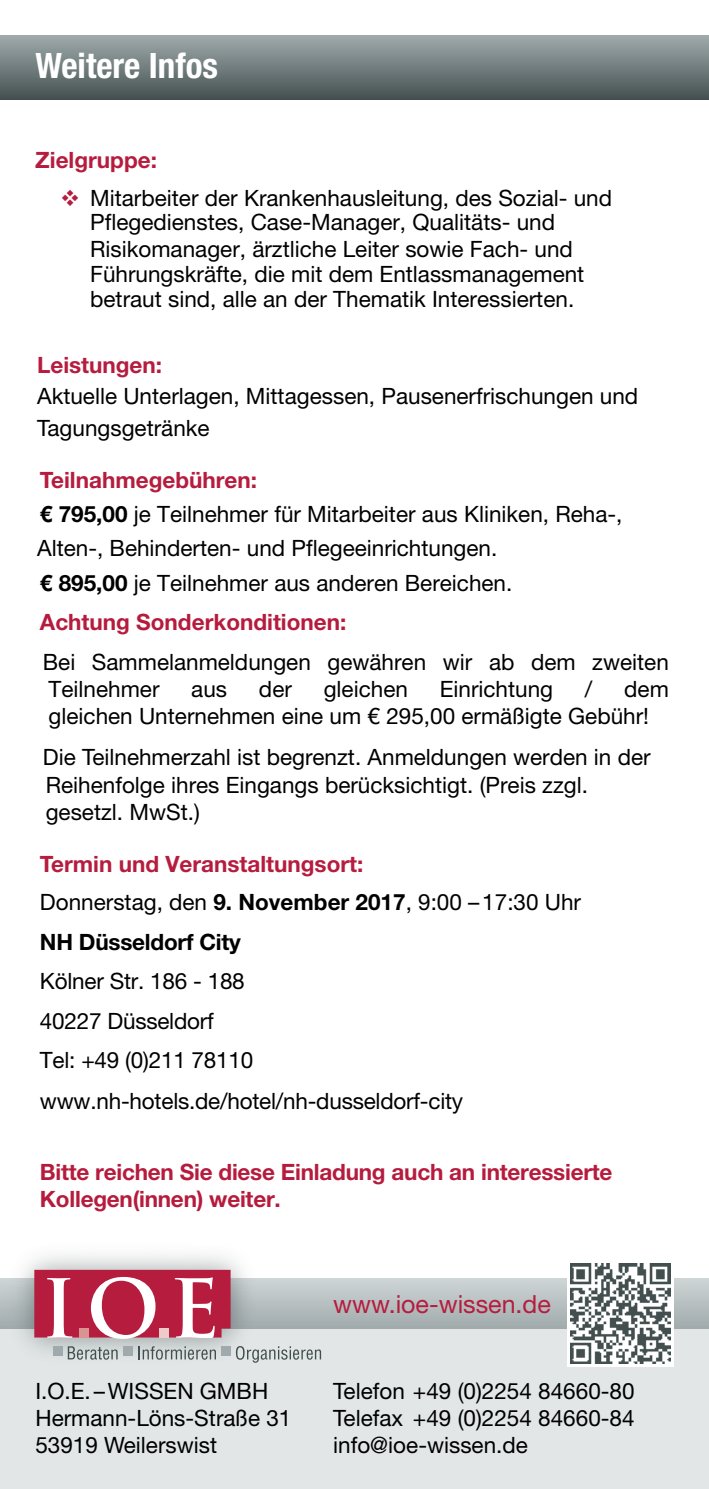
<style>
.page{position:relative;width:709px;height:1489px;background:#fff}
.page>*{position:absolute;margin:0;border:0;box-sizing:border-box;transform-origin:0 0}
.t1{font:700 condensed 35px "Helvetica Neue LT Std";color:#fff}
.t2{font:25px "Helvetica Neue LT Std";color:#b61c3e}
.t3{font:22.5px/27px "Helvetica Neue LT Std";color:#000}
.t4{font:700 22.5px/27px "Helvetica Neue LT Std";letter-spacing:-.01em;color:#b61b3d}
.t5{font:700 22.5px/38.8px "Helvetica Neue LT Std";color:#000}
.t6{font:700 22.5px "Helvetica Neue LT Std";color:#b61c3e}
.s1{color:#b61c3e}
.s2{font-weight:700;color:#b61c3e}
.s3{font-weight:700}
.s4{font-weight:400}
</style>
<div class="page">
<div style="left:0;top:1328px;width:709px;height:160px;background:#e2e6e6"></div>
<div style="left:0;top:1278px;width:709px;height:50px;background:linear-gradient(to bottom,#cfd6d6,#a2acae)"></div>
<img style="left:0;top:1255px;width:267px;height:108px">
<svg style="left:34px;top:1269px;width:196px;height:69px"></svg>
<div style="left:53px;top:1346px;width:9px;height:9px;background:#a0aaac"></div>
<svg style="left:68px;top:1346px;width:50px;height:13px"></svg>
<div style="left:123px;top:1346px;width:9px;height:9px;background:#a0aaac"></div>
<svg style="left:138px;top:1345px;width:78px;height:14px"></svg>
<div style="left:221px;top:1346px;width:9px;height:9px;background:#a0aaac"></div>
<svg style="left:236px;top:1345px;width:85px;height:17px"></svg>
<div style="left:79px;top:1328px;width:9px;height:9px;background:#d99392"></div>
<div style="left:159px;top:1328px;width:9px;height:9px;background:#eccbc8"></div>
<div style="left:567px;top:1260px;width:106px;height:106px;background:linear-gradient(to right,#fff,#fff)"></div>
<img style="left:570px;top:1263px;width:100px;height:100px">
<div style="left:0;top:35px;width:709px;height:64px;background:linear-gradient(to bottom,#a0abac,#475353)"></div>
<h1 class="t1" style="left:35px;top:45px;width:184px">Weitere Infos</h1>
<p class="t6" style="left:35px;top:146px;width:123px">Zielgruppe:</p>
<p class="t3" style="left:90px;top:184px;width:523px;line-height:25.5px;text-indent:-30px"><span class="s1">❖</span> Mitarbeiter der Krankenhausleitung, des Sozial- und Pflegedienstes, Case-Manager, Qualitäts- und Risikomanager, ärztliche Leiter sowie Fach- und Führungskräfte, die mit dem Entlassmanagement betraut sind, alle an der Thematik Interessierten.</p>
<p class="t6" style="left:37px;top:350px;width:127px">Leistungen:</p>
<p class="t3" style="left:37px;top:380px;width:602px;line-height:31.5px">Aktuelle Unterlagen, Mittagessen, Pausenerfrischungen und<br>Tagungsgetränke</p>
<p class="t3" style="left:37px;top:462px;width:587px;line-height:34.2px"><span class="s2">Teilnahmegebühren:<br></span><span class="s3">€ 795,00</span> je Teilnehmer für Mitarbeiter aus Kliniken, Reha-, Alten-, Behinderten- und Pflegeeinrichtungen.<br><span class="s3">€ 895,00</span> je Teilnehmer aus anderen Bereichen.</p>
<p class="t4" style="left:40px;top:608px;width:308px">Achtung Sonderkonditionen:</p>
<p class="t3" style="left:43px;top:648px;width:627px">Bei Sammelanmeldungen gewähren wir ab dem zweiten<br>Teilnehmer</p>
<p class="t3" style="left:191px;top:675px;width:37px">aus</p>
<p class="t3" style="left:259px;top:675px;width:34px">der</p>
<p class="t3" style="left:324px;top:675px;width:86px">gleichen</p>
<p class="t3" style="left:440px;top:675px;width:115px">Einrichtung</p>
<p class="t3" style="left:585px;top:675px;width:9px">/</p>
<p class="t3" style="left:49px;top:675px;width:622px;text-indent:575px">dem gleichen Unternehmen eine um € 295,00 ermäßigte Gebühr!</p>
<p class="t3" style="left:43px;top:743px;width:609px">Die Teilnehmerzahl ist begrenzt. Anmeldungen werden in der<br>Reihenfolge ihres Eingangs berücksichtigt. (Preis zzgl. gesetzl. MwSt.)</p>
<p class="t5" style="left:40px;top:844px;width:542px"><span class="s1">Termin und Veranstaltungsort:<br></span><span class="s4">Donnerstag, den</span> 9. November 2017<span class="s4">, 9:00 – 17:30 Uhr<br></span>NH Düsseldorf City</p>
<p class="t3" style="left:40px;top:960px;width:425px;line-height:40px">Kölner Str. 186 - 188<br>40227 Düsseldorf<br>Tel: +49 (0)211 78110 www.nh-hotels.de/hotel/nh-dusseldorf-city</p>
<p class="t4" style="left:40px;top:1158px;width:574px">Bitte reichen Sie diese Einladung auch an interessierte<br>Kollegen(innen) weiter.</p>
<p class="t2" style="left:333px;top:1288px;width:219px">www.ioe-wissen.de</p>
<p class="t3" style="left:35px;top:1376px;width:257px">I.O.E. –WISSEN GMBH<br>Hermann-Löns-Straße 31<br>53919 Weilerswist</p>
<p class="t3" style="left:333px;top:1376px;width:303px;text-align:justify">Telefon +49 (0)2254 84660-80<br>Telefax +49 (0)2254 84660-84 info@ioe-wissen.de</p>
</div>
